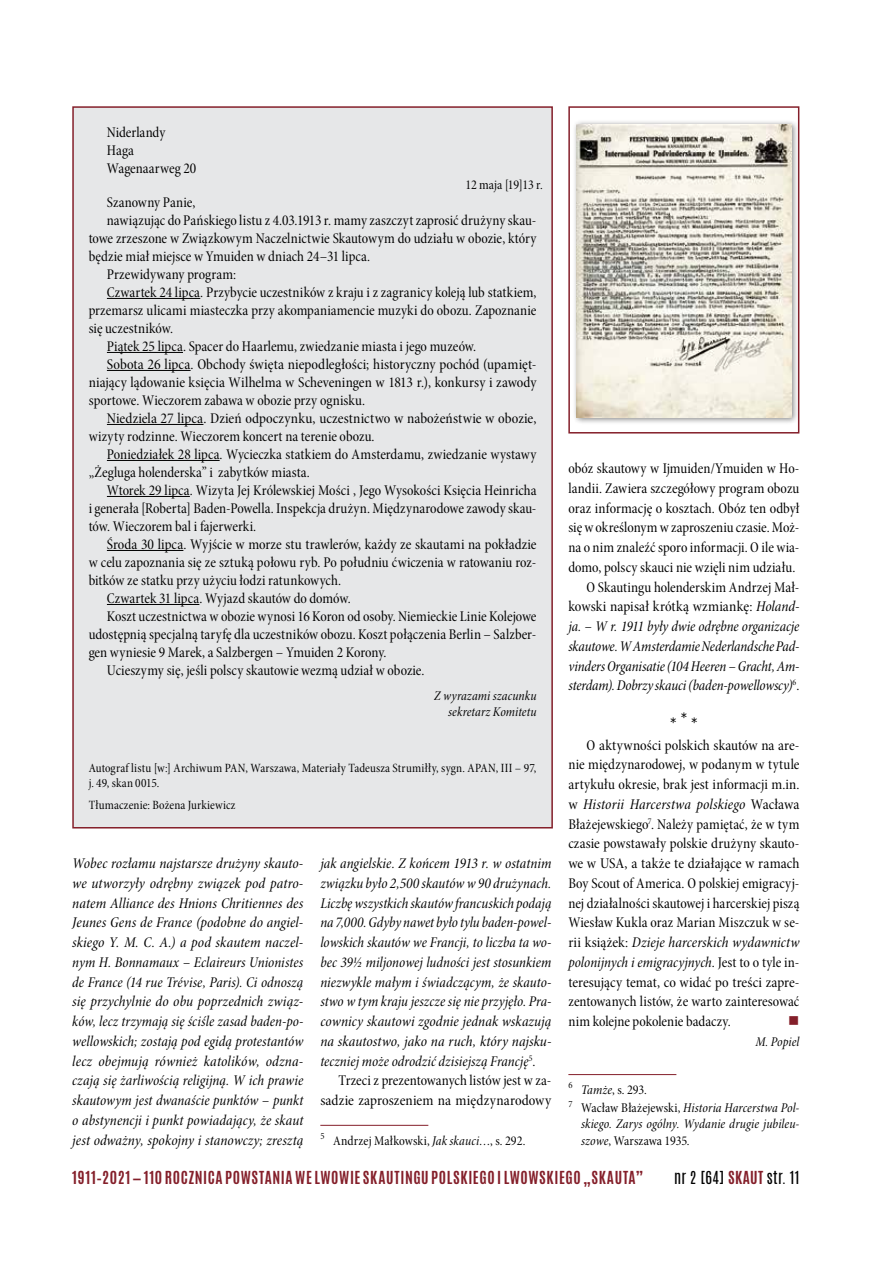
<style>
.page{position:relative;width:893px;height:1263px;background:#fff}
.page>*{position:absolute;margin:0;border:0;box-sizing:border-box;transform-origin:0 0}
.t1{font:18px "Chaparral Pro";color:#000}
.t2{font:15px/19.8px "Minion Pro Cn Subh";letter-spacing:.005em;color:#000;text-align:justify}
.t3{font:15px/19.8px "Minion Pro Cn It Subh";letter-spacing:.005em;color:#000;text-align:justify}
.t4{font:700 15px "Antonio";letter-spacing:.04em;color:#841f2a}
.t5{font:15px "Antonio";letter-spacing:.02em;color:#000}
.t6{font:15px "Open Symbol";color:#841f2a}
.t7{font:13.5px/16.2px "Minion Pro Cn It Subh";letter-spacing:.01em;color:#000;text-align:right}
.t8{font:13.5px "Minion Pro Cn Subh";color:#000}
.t9{font:12.75px/15.3px "Minion Pro Cn Subh";letter-spacing:.01em;color:#000}
.s1{font-family:"Minion Pro Cn Subh"}
.s2{font-family:"Minion Pro Cn It Subh"}
.s3{font-weight:700;color:#841f2a}
</style>
<div class="page">
<div style="left:568px;top:106px;width:231px;height:327px;border:2px solid #841f2a"></div>
<hr style="left:320px;top:1125px;width:108px;height:1px;background:#841f2a">
<hr style="left:568px;top:1074px;width:108px;height:1px;background:#841f2a">
<div style="left:572px;top:119px;width:227px;height:305px;background:#000;opacity:.5"></div>
<img style="left:577px;top:124px;width:214px;height:293px">
<div style="left:73px;top:107px;width:479px;height:721px;background:#e6e7e8"></div>
<hr style="left:107px;top:298px;width:93px;height:1px;background:#000">
<hr style="left:107px;top:352px;width:76px;height:1px;background:#000">
<hr style="left:107px;top:370px;width:84px;height:1px;background:#000">
<hr style="left:107px;top:424px;width:96px;height:1px;background:#000">
<hr style="left:107px;top:460px;width:113px;height:1px;background:#000">
<hr style="left:107px;top:496px;width:83px;height:1px;background:#000">
<hr style="left:107px;top:550px;width:76px;height:1px;background:#000">
<hr style="left:107px;top:604px;width:92px;height:1px;background:#000">
<div style="left:72px;top:106px;width:481px;height:722px;border:2px solid #841f2a"></div>
<p class="t2" style="left:107px;top:123px;width:91px;line-height:18px;text-align:left">Niderlandy<br>Haga<br>Wagenaarweg 20</p>
<p class="t8" style="left:465px;top:176px;width:79px">12 maja [19]13 r.</p>
<p class="t2" style="left:107px;top:193px;width:90px">Szanowny Panie,</p>
<p class="t2" style="left:107px;top:211px;width:431px">nawiązując do Pańskiego listu z 4.03.1913 r. mamy zaszczyt zaprosić drużyny skau-</p>
<p class="t2" style="left:89px;top:229px;width:449px">towe zrzeszone w Związkowym Naczelnictwie Skautowym do udziału w obozie, który</p>
<p class="t2" style="left:89px;top:247px;width:283px">będzie miał miejsce w Ymuiden w dniach 24–31 lipca.</p>
<p class="t2" style="left:107px;top:265px;width:131px">Przewidywany program:</p>
<p class="t2" style="left:107px;top:283px;width:431px">Czwartek 24 lipca. Przybycie uczestników z kraju i z zagranicy koleją lub statkiem,</p>
<p class="t2" style="left:89px;top:301px;width:449px">przemarsz ulicami miasteczka przy akompaniamencie muzyki do obozu. Zapoznanie</p>
<p class="t2" style="left:89px;top:319px;width:86px">się uczestników.</p>
<p class="t2" style="left:107px;top:337px;width:371px">Piątek 25 lipca. Spacer do Haarlemu, zwiedzanie miasta i jego muzeów.</p>
<p class="t2" style="left:107px;top:355px;width:431px">Sobota 26 lipca. Obchody święta niepodległości; historyczny pochód (upamięt-</p>
<p class="t2" style="left:89px;top:373px;width:449px">niający lądowanie księcia Wilhelma w Scheveningen w 1813 r.), konkursy i zawody</p>
<p class="t2" style="left:89px;top:391px;width:278px">sportowe. Wieczorem zabawa w obozie przy ognisku.</p>
<p class="t2" style="left:107px;top:409px;width:431px">Niedziela 27 lipca. Dzień odpoczynku, uczestnictwo w nabożeństwie w obozie,</p>
<p class="t2" style="left:89px;top:427px;width:287px">wizyty rodzinne. Wieczorem koncert na terenie obozu.</p>
<p class="t2" style="left:107px;top:445px;width:431px">Poniedziałek 28 lipca. Wycieczka statkiem do Amsterdamu, zwiedzanie wystawy</p>
<p class="t2" style="left:89px;top:463px;width:223px">„Żegluga holenderska” i zabytków miasta.</p>
<p class="t2" style="left:107px;top:481px;width:431px">Wtorek 29 lipca. Wizyta Jej Królewskiej Mości , Jego Wysokości Księcia Heinricha</p>
<p class="t2" style="left:89px;top:499px;width:449px">i generała [Roberta] Baden-Powella. Inspekcja drużyn. Międzynarodowe zawody skau-</p>
<p class="t2" style="left:89px;top:517px;width:169px">tów. Wieczorem bal i fajerwerki.</p>
<p class="t2" style="left:107px;top:535px;width:431px">Środa 30 lipca. Wyjście w morze stu trawlerów, każdy ze skautami na pokładzie</p>
<p class="t2" style="left:89px;top:553px;width:449px">w celu zapoznania się ze sztuką połowu ryb. Po południu ćwiczenia w ratowaniu roz-</p>
<p class="t2" style="left:89px;top:571px;width:254px">bitków ze statku przy użyciu łodzi ratunkowych.</p>
<p class="t2" style="left:107px;top:589px;width:245px">Czwartek 31 lipca. Wyjazd skautów do domów.</p>
<p class="t2" style="left:107px;top:607px;width:431px">Koszt uczestnictwa w obozie wynosi 16 Koron od osoby. Niemieckie Linie Kolejowe</p>
<p class="t2" style="left:89px;top:625px;width:449px">udostępnią specjalną taryfę dla uczestników obozu. Koszt połączenia Berlin – Salzber-</p>
<p class="t2" style="left:89px;top:643px;width:299px">gen wyniesie 9 Marek, a Salzbergen – Ymuiden 2 Korony.</p>
<p class="t2" style="left:107px;top:661px;width:319px">Ucieszymy się, jeśli polscy skautowie wezmą udział w obozie.</p>
<p class="t7" style="left:434px;top:687px;width:104px">Z wyrazami szacunku sekretarz Komitetu</p>
<p class="t9" style="left:89px;top:760px;width:449px">Autograf listu [w:] Archiwum PAN, Warszawa, Materiały Tadeusza Strumiłły, sygn. APAN, III – 97, j. 49, skan 0015.</p>
<p class="t9" style="left:89px;top:797px;width:148px">Tłumaczenie: Bożena Jurkiewicz</p>
<p class="t3" style="left:72px;top:853px;width:233px">Wobec rozłamu najstarsze drużyny skauto&shy;we utworzyły odrębny związek pod patro&shy;natem Alliance des Hnions Chritiennes des Jeunes Gens de France (podobne do angiel&shy;skiego Y. M. C. A.) a pod skautem naczel&shy;nym H. Bonnamaux – Eclaireurs Unionistes de France (14 rue Trévise, Paris). Ci odnoszą się przychylnie do obu poprzednich związ&shy;ków, lecz trzymają się ściśle zasad baden-po&shy;wellowskich; zostają pod egidą protestantów lecz obejmują również katolików, odzna&shy;czają się żarliwością religijną. W ich prawie skautowym jest dwanaście punktów – punkt o abstynencji i punkt powiadający, że skaut jest odważny, spokojny i stanowczy; zresztą</p>
<p class="t3" style="left:320px;top:853px;width:233px">jak angielskie. Z końcem 1913 r. w ostatnim związku było 2,500 skautów w 90 drużynach.<br>Liczbę wszystkich skautów francuskich podają na 7,000. Gdyby nawet było tylu baden-powel&shy;lowskich skautów we Francji, to liczba ta wo&shy;bec 39½ miljonowej ludności jest stosunkiem niezwykle małym i świadczącym, że skauto&shy;stwo w tym kraju jeszcze się nie przyjęło. Pra&shy;cownicy skautowi zgodnie jednak wskazują na skautostwo, jako na ruch, który najsku&shy;teczniej może odrodzić dzisiejszą Francję<sup>5</sup><span class="s1">.</span></p>
<p class="t2" style="left:320px;top:1071px;width:233px;text-align:right">Trzeci z prezentowanych listów jest w za&shy;sadzie zaproszeniem na międzynarodowy</p>
<p class="t8" style="left:320px;top:1132px;width:207px"><sup>5</sup> Andrzej Małkowski, <span class="s2">Jak skauci…</span>, s. 292.</p>
<p class="t2" style="left:568px;top:459px;width:233px;text-align:right">obóz skautowy w Ijmuiden/Ymuiden w Ho&shy;landii. Zawiera szczegółowy program obozu oraz informację o kosztach. Obóz ten odbył się w określonym w zaproszeniu czasie. Moż&shy;na o nim znaleźć sporo informacji. O ile wia&shy;domo, polscy skauci nie wzięli nim udziału.<br>O Skautingu holenderskim Andrzej Mał&shy;kowski napisał krótką wzmiankę: <span class="s2">Holand-</span></p>
<p class="t3" style="left:568px;top:616px;width:233px">ja. – W r. 1911 były dwie odrębne organizacje skautowe. W Amsterdamie Nederlandsche Pad&shy;vinders Organisatie (104 Heeren – Gracht, Am&shy;sterdam). Dobrzy skauci (baden-powellowscy)<sup>6</sup><span class="s1">.</span></p>
<p class="t1" style="left:670px;top:714px;width:29px">* * *</p>
<p class="t2" style="left:568px;top:735px;width:233px;text-indent:18px">O aktywności polskich skautów na are&shy;nie międzynarodowej, w podanym w tytule artykułu okresie, brak jest informacji m.in.</p>
<p class="t3" style="left:568px;top:794px;width:233px"><span class="s1">w</span> Historii Harcerstwa polskiego <span class="s1">Wacława</span></p>
<p class="t2" style="left:568px;top:814px;width:233px">Błażejewskiego<sup>7</sup>. Należy pamiętać, że w tym czasie powstawały polskie drużyny skauto&shy;we w USA, a także te działające w ramach Boy Scout of America. O polskiej emigracyj&shy;nej działalności skautowej i harcerskiej piszą Wiesław Kukla oraz Marian Miszczuk w se-</p>
<p class="t3" style="left:568px;top:932px;width:233px"><span class="s1">rii książek:</span> Dzieje harcerskich wydawnictw polonijnych i emigracyjnych<span class="s1">. Jest to o tyle in-</span></p>
<p class="t2" style="left:568px;top:972px;width:233px">teresujący temat, co widać po treści zapre&shy;zentowanych listów, że warto zainteresować nim kolejne pokolenie badaczy.</p>
<p class="t6" style="left:788px;top:1012px;width:13px">■</p>
<p class="t7" style="left:755px;top:1033px;width:46px">M. Popiel</p>
<p class="t8" style="left:568px;top:1081px;width:80px"><sup>6</sup> <span class="s2">Tamże</span>, s. 293.</p>
<p class="t7" style="left:568px;top:1100px;width:233px"><sup>7</sup> <span class="s1">Wacław Błażejewski,</span> Historia Harcerstwa Pol&shy;skiego. Zarys ogólny. Wydanie drugie jubileu-</p>
<p class="t8" style="left:581px;top:1132px;width:110px"><span class="s2">szowe</span>, Warszawa 1935.</p>
<p class="t4" style="left:72px;top:1166px;width:573px">1911–2021 — 110 ROCZNICA POWSTANIA WE LWOWIE SKAUTINGU POLSKIEGO I LWOWSKIEGO „SKAUTA”</p>
<p class="t5" style="left:674px;top:1166px;width:127px">NR 2 [64] <span class="s3">SKAUT</span> STR. 11</p>
</div>
